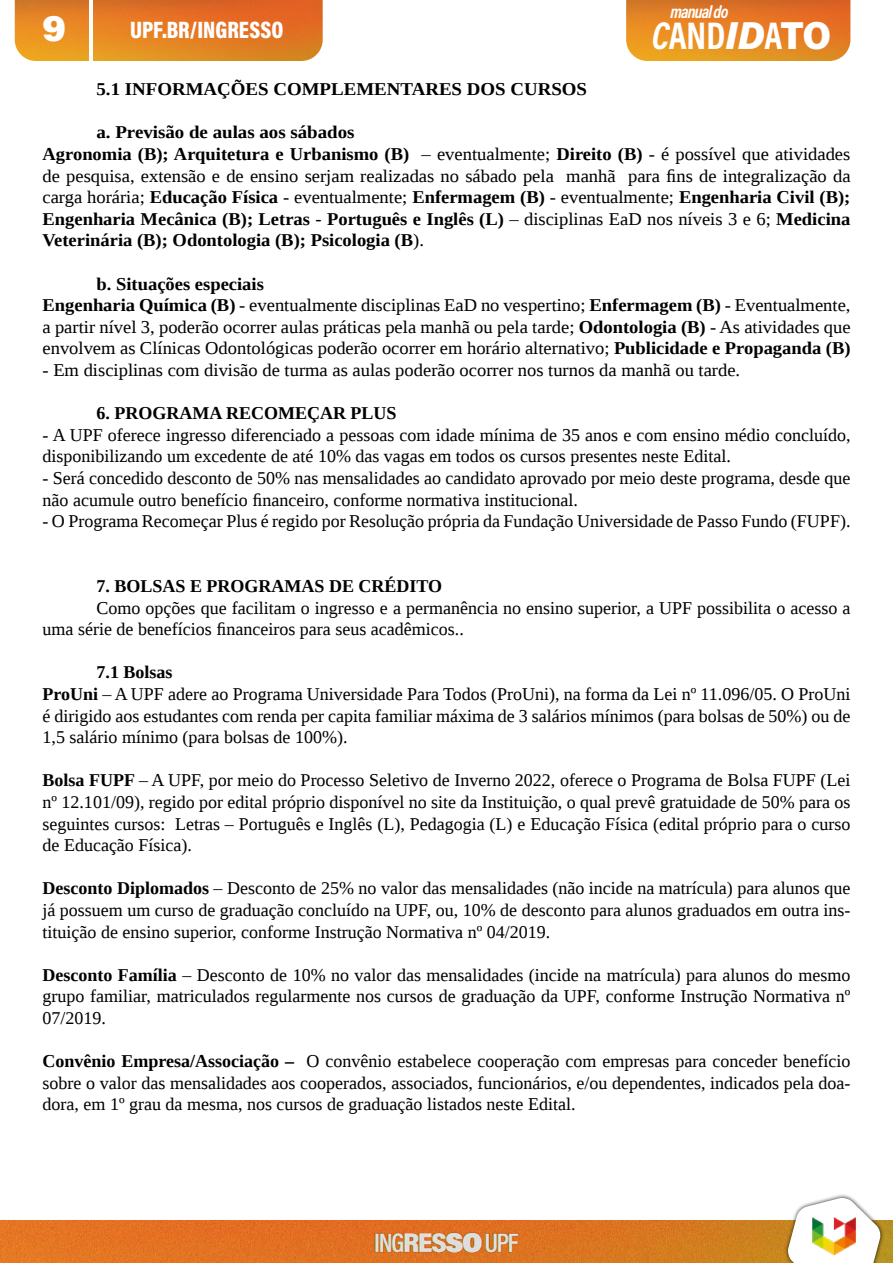
<style>
.page{position:relative;width:893px;height:1263px;background:#fff}
.page>*{position:absolute;margin:0;border:0;box-sizing:border-box;transform-origin:0 0}
.t1{font:39px "Acumin Variable Concept";letter-spacing:-.005em;color:#fff;scale:.95 1}
.t2{font:37.5px "Acumin Variable Concept";color:#fff;scale:1.05 1}
.t3{font:24px "Acumin Variable Concept";color:#fff;scale:.95 1}
.t4{font:18px/21.6px "Liberation Serif";color:#000}
.t5{font:700 18px/21.6px "Liberation Serif";color:#000;scale:1.05 1}
.t6{font:700 18px "Liberation Serif";color:#000}
.t7{font:18px "Acumin Variable Concept";letter-spacing:-.05em;color:#fff;scale:.95 1}
.s1{font-weight:400}
.s2{font-weight:700}
</style>
<div class="page">
<img style="left:0;top:1220px;width:893px;height:43px">
<img style="left:15px;top:0;width:308px;height:61px">
<img style="left:626px;top:0;width:224px;height:61px">
<div style="left:784px;top:1194px;width:100px;height:69px;background:#000;opacity:.75"></div>
<svg style="left:787px;top:1197px;width:94px;height:66px"></svg>
<hr style="left:89px;top:0;width:3px;height:61px;background:#fff">
<img style="left:806px;top:1208px;width:56px;height:55px">
<img style="left:372px;top:1228px;width:149px;height:28px">
<h2 class="t2" style="left:42px;top:2px;width:25px">9</h2>
<h3 class="t3" style="left:130px;top:13px;width:163px">UPF.BR/INGRESSO</h3>
<p class="t7" style="left:670px;top:-1px;width:62px">manual do</p>
<h1 class="t1" style="left:652px;top:8px;width:190px">CANDIDATO</h1>
<p class="t5" style="left:97px;top:78px;width:469px">5.1 INFORMAÇÕES COMPLEMENTARES DOS CURSOS</p>
<p class="t5" style="left:43px;top:121px;width:771px;text-indent:54px">a. Previsão de aulas aos sábados<br>Agronomia (B); Arquitetura e Urbanismo (B) <span class="s1">– eventualmente;</span> Direito (B) <span class="s1">- é possível que atividades de pesquisa, extensão e de ensino serjam realizadas no sábado pela manhã para fins de integralização da carga horária;</span> Educação Física <span class="s1">- eventualmente;</span> Enfermagem (B) <span class="s1">- eventualmente;</span> Engenharia Civil (B); Engenharia Mecânica (B); Letras - Português e Inglês (L) <span class="s1">– disciplinas EaD nos níveis 3 e 6;</span> Medicina Veterinária (B); Odontologia (B); Psicologia (B<span class="s1">).</span></p>
<p class="t4" style="left:43px;top:273px;width:810px;text-indent:54px"><span class="s2">b. Situações especiais<br>Engenharia Química (B)</span> - eventualmente disciplinas EaD no vespertino; <span class="s2">Enfermagem (B)</span> - Eventualmente, a partir nível 3, poderão ocorrer aulas práticas pela manhã ou pela tarde; <span class="s2">Odontologia (B)</span> - As atividades que envolvem as Clínicas Odontológicas poderão ocorrer em horário alternativo; <span class="s2">Publicidade e Propaganda (B)</span></p>
<p class="t4" style="left:43px;top:359px;width:699px">- Em disciplinas com divisão de turma as aulas poderão ocorrer nos turnos da manhã ou tarde.</p>
<p class="t6" style="left:97px;top:401px;width:301px">6. PROGRAMA RECOMEÇAR PLUS</p>
<p class="t4" style="left:43px;top:424px;width:809px">- A UPF oferece ingresso diferenciado a pessoas com idade mínima de 35 anos e com ensino médio concluído, disponibilizando um excedente de até 10% das vagas em todos os cursos presentes neste Edital.</p>
<p class="t4" style="left:43px;top:467px;width:809px">- Será concedido desconto de 50% nas mensalidades ao candidato aprovado por meio deste programa, desde que não acumule outro benefício financeiro, conforme normativa institucional.</p>
<p class="t4" style="left:43px;top:510px;width:809px">- O Programa Recomeçar Plus é regido por Resolução própria da Fundação Universidade de Passo Fundo (FUPF).</p>
<p class="t6" style="left:97px;top:574px;width:347px">7. BOLSAS E PROGRAMAS DE CRÉDITO</p>
<p class="t4" style="left:43px;top:597px;width:809px;text-indent:54px">Como opções que facilitam o ingresso e a permanência no ensino superior, a UPF possibilita o acesso a uma série de benefícios financeiros para seus acadêmicos..</p>
<p class="t4" style="left:43px;top:661px;width:809px;text-indent:54px"><span class="s2">7.1 Bolsas<br>ProUni</span> – A UPF adere ao Programa Universidade Para Todos (ProUni), na forma da Lei nº 11.096/05. O ProUni é dirigido aos estudantes com renda per capita familiar máxima de 3 salários mínimos (para bolsas de 50%) ou de 1,5 salário mínimo (para bolsas de 100%).</p>
<p class="t4" style="left:43px;top:769px;width:809px;text-align:justify"><span class="s2">Bolsa FUPF</span> – A UPF, por meio do Processo Seletivo de Inverno 2022, oferece o Programa de Bolsa FUPF (Lei nº 12.101/09), regido por edital próprio disponível no site da Instituição, o qual prevê gratuidade de 50% para os seguintes cursos: Letras – Português e Inglês (L), Pedagogia (L) e Educação Física (edital próprio para o curso de Educação Física).</p>
<p class="t4" style="left:43px;top:877px;width:809px;text-align:justify"><span class="s2">Desconto Diplomados</span> – Desconto de 25% no valor das mensalidades (não incide na matrícula) para alunos que já possuem um curso de graduação concluído na UPF, ou, 10% de desconto para alunos graduados em outra ins&shy;tituição de ensino superior, conforme Instrução Normativa nº 04/2019.</p>
<p class="t4" style="left:43px;top:964px;width:809px;text-align:justify"><span class="s2">Desconto Família</span> – Desconto de 10% no valor das mensalidades (incide na matrícula) para alunos do mesmo grupo familiar, matriculados regularmente nos cursos de graduação da UPF, conforme Instrução Normativa nº 07/2019.</p>
<p class="t4" style="left:43px;top:1050px;width:809px;text-align:justify"><span class="s2">Convênio Empresa/Associação –</span> O convênio estabelece cooperação com empresas para conceder benefício sobre o valor das mensalidades aos cooperados, associados, funcionários, e/ou dependentes, indicados pela doa&shy;dora, em 1º grau da mesma, nos cursos de graduação listados neste Edital.</p>
</div>
